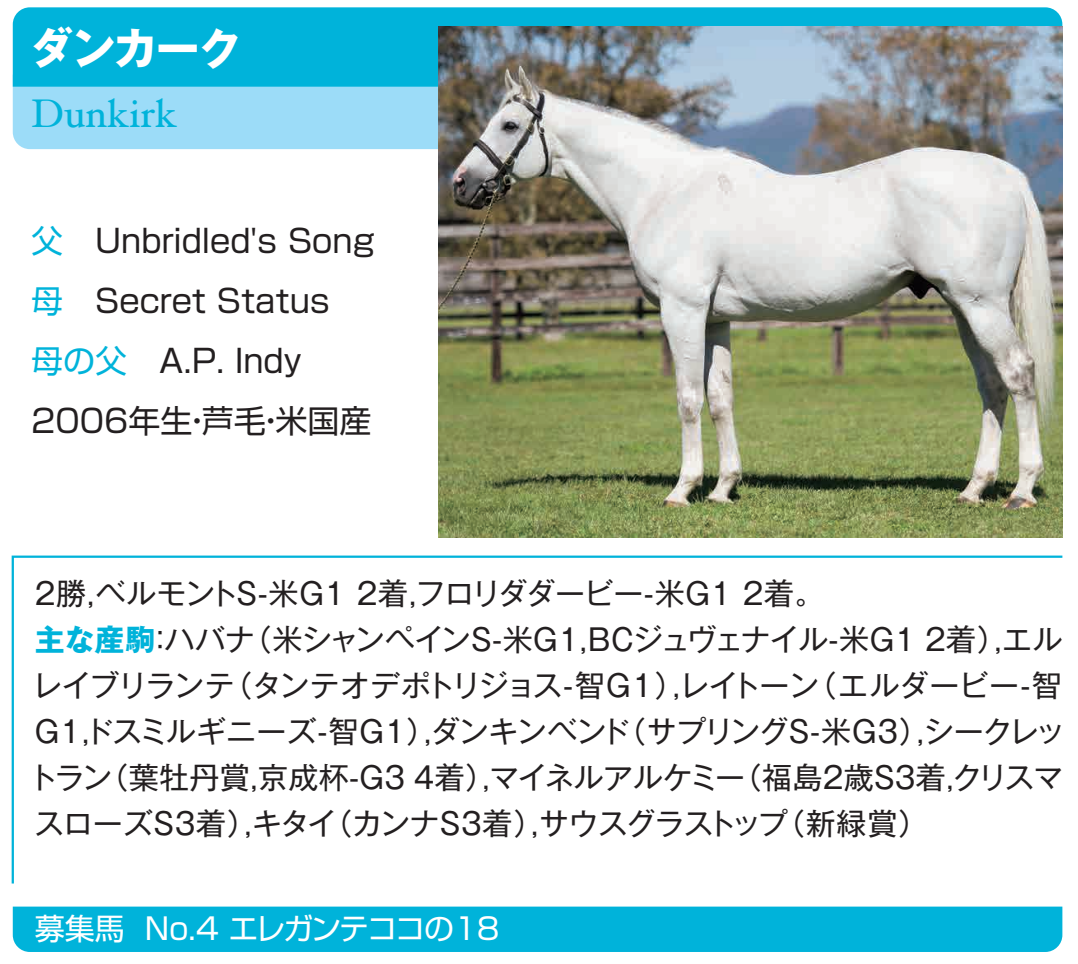
<style>
.page{position:relative;width:1078px;height:964px;background:#fff}
.page>*{position:absolute;margin:0;border:0;box-sizing:border-box;transform-origin:0 0}
.t1{font:700 44px "Gothic MB101 Pr 5";letter-spacing:-.04em;color:#fff}
.t2{font:40px "Hoefler Text";color:#00b3da}
.t3{font:32px "Shin Go Pr 5";color:#231f20}
.t4{font:32px "Shin Go Pr 5";color:#00b3da}
.t5{font:30px "Gothic MB101 Pr 5";letter-spacing:-.015em;color:#231f20}
.t6{font:30px "Gothic MB101 Pr 5";letter-spacing:-.035em;color:#231f20}
.t7{font:30px "Gothic MB101 Pr 5";letter-spacing:-.04em;color:#231f20}
.t8{font:30px "Gothic MB101 Pr 5";letter-spacing:.005em;color:#231f20}
.t9{font:30px "Shin Go Pr 5";letter-spacing:-.065em;color:#fff}
.t10{font:30px "Gothic MB101 Pr 5";letter-spacing:.01em;color:#231f20}
.t11{font:30px "Gothic MB101 Pr 5";letter-spacing:.02em;color:#231f20}
.t12{font:700 30px "Gothic MB101 Pr 5";color:#00b3da}
.t13{font:30px "Gothic MB101 Pr 5";letter-spacing:-.045em;color:#231f20}
.t14{font:30px "Shin Go Pr 5";letter-spacing:-.045em;color:#fff}
.s1{font-weight:400;color:#231f20}
</style>
<div class="page">
<div style="left:13px;top:87px;width:425px;height:62px;background:#9cdcf8"></div>
<div style="left:13px;top:7px;width:1049px;height:80px;background:#00b3da"></div>
<div style="left:13px;top:906px;width:1049px;height:46px;background:#00b3da"></div>
<img style="left:438px;top:27px;width:624px;height:510px">
<svg style="left:11px;top:555px;width:1052px;height:329px"></svg>
<h1 class="t1" style="left:29px;top:12px;width:214px">ダンカーク</h1>
<h2 class="t2" style="left:31px;top:90px;width:147px">Dunkirk</h2>
<p class="t4" style="left:31px;top:215px;width:33px">父</p>
<p class="t4" style="left:31px;top:275px;width:33px">母</p>
<p class="t3" style="left:95px;top:215px;width:281px">Unbridled s' Song</p>
<p class="t3" style="left:95px;top:275px;width:236px">Secret Status</p>
<p class="t4" style="left:31px;top:335px;width:98px">母の父</p>
<p class="t3" style="left:31px;top:395px;width:342px">2006年生芦毛米国産</p>
<p class="t3" style="left:159px;top:335px;width:144px">A P. . Indy</p>
<p class="t3" style="left:181px;top:395px;width:33px">・</p>
<p class="t3" style="left:255px;top:395px;width:33px">・</p>
<p class="t5" style="left:35px;top:569px;width:791px">2勝,ベルモントS-米G1 2着,フロリダダービー-米G1 2着。</p>
<p class="t12" style="left:35px;top:615px;width:221px">主な産駒<span class="s1">ハバナ</span></p>
<p class="t5" style="left:145px;top:615px;width:31px">：</p>
<p class="t6" style="left:242px;top:615px;width:766px">（米シャンペインS-米G1,BCジュヴェナイル-米G1 2 着 ,）</p>
<p class="t5" style="left:1001px;top:615px;width:62px">エル</p>
<p class="t13" style="left:32px;top:661px;width:204px">レイブリランテ</p>
<p class="t7" style="left:222px;top:661px;width:463px">（タンテオデポトリジョス-智G1）</p>
<p class="t5" style="left:672px;top:661px;width:148px">,レイトーン</p>
<p class="t11" style="left:806px;top:661px;width:256px">（エルダービー智-</p>
<p class="t5" style="left:616px;top:707px;width:314px">（サプリングS-米G3 ,）</p>
<p class="t8" style="left:84px;top:707px;width:354px">ドスミルギニーズ-智G1 ,）</p>
<p class="t6" style="left:430px;top:707px;width:201px">ダンキンベンド</p>
<p class="t5" style="left:923px;top:707px;width:144px">シークレッ</p>
<p class="t5" style="left:35px;top:707px;width:56px">G1,</p>
<p class="t5" style="left:28px;top:753px;width:85px">トラン</p>
<p class="t5" style="left:99px;top:753px;width:398px">（葉牡丹賞,京成杯 G- 3 4 着 ,）</p>
<p class="t7" style="left:489px;top:753px;width:257px">マイネルアルケミー</p>
<p class="t10" style="left:731px;top:753px;width:333px">（福島2歳S3着,クリスマ</p>
<p class="t5" style="left:34px;top:799px;width:224px">スローズS3 着 ,）</p>
<p class="t5" style="left:252px;top:799px;width:87px">キタイ</p>
<p class="t6" style="left:322px;top:799px;width:467px">（カンナS3着 ,）サウスグラストップ</p>
<p class="t5" style="left:774px;top:799px;width:154px">（新緑賞(</p>
<p class="t14" style="left:35px;top:904px;width:92px">募集馬</p>
<p class="t9" style="left:145px;top:904px;width:356px">No.4 エレガンテココの18</p>
</div>
